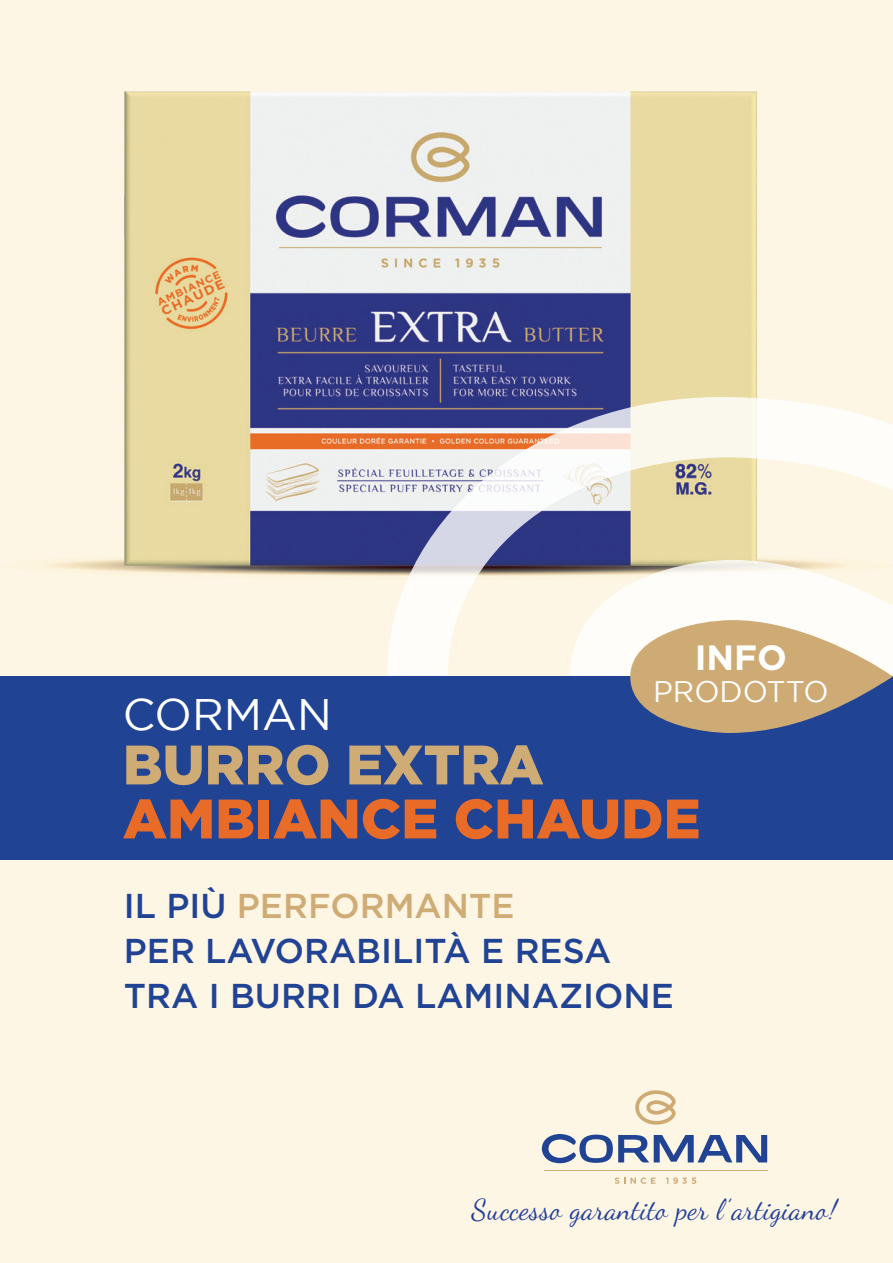
<style>
.page{position:relative;width:893px;height:1263px;background:#fef6e5}
.page>*{position:absolute;margin:0;border:0;box-sizing:border-box;transform-origin:0 0}
.t1{font:900 55.5px "Gotham";color:#e86c27}
.t2{font:900 55.5px "Gotham";color:#cfab75}
.t3{font:44.1px "Gotham";color:#fff}
.t4{font:700 35.1px "Gotham";color:#fff}
.t5{font:500 34.5px/45px "Gotham";color:#214394}
.t6{font:29.7px "Gotham";color:#fff}
.t7{font:28.8px "Dancing Script OT";letter-spacing:.01em;color:#223f99}
.s1{color:#cfab75}
</style>
<div class="page">
<img style="left:0;top:91px;width:757px;height:586px">
<img style="left:387px;top:397px;width:506px;height:280px">
<div style="left:0;top:677px;width:893px;height:183px;background:#214394"></div>
<svg style="left:630px;top:619px;width:263px;height:114px;background:#bca88e"></svg>
<svg style="left:635px;top:1090px;width:41px;height:35px"></svg>
<svg style="left:542px;top:1134px;width:225px;height:29px"></svg>
<svg style="left:615px;top:1177px;width:40px;height:7px"></svg>
<svg style="left:666px;top:1177px;width:30px;height:7px"></svg>
<hr style="left:544px;top:1170px;width:223px;height:1px;background:#ceab75">
<p class="t4" style="left:695px;top:634px;width:94px">INFO</p>
<p class="t6" style="left:653px;top:675px;width:177px">PRODOTTO</p>
<p class="t3" style="left:123px;top:690px;width:210px">CORMAN</p>
<h1 class="t2" style="left:123px;top:733px;width:422px">BURRO EXTRA</h1>
<h1 class="t1" style="left:123px;top:787px;width:579px">AMBIANCE CHAUDE</h1>
<p class="t5" style="left:124px;top:883px;width:551px">IL PIù <span class="s1">PERFORMANTE<br></span>PER LAVORABILITà E RESA<br>TRA I BURRI DA LAMINAZIONE</p>
<p class="t7" style="left:472px;top:1192px;width:369px">Successo garantito per l ’artigiano!</p>
</div>
